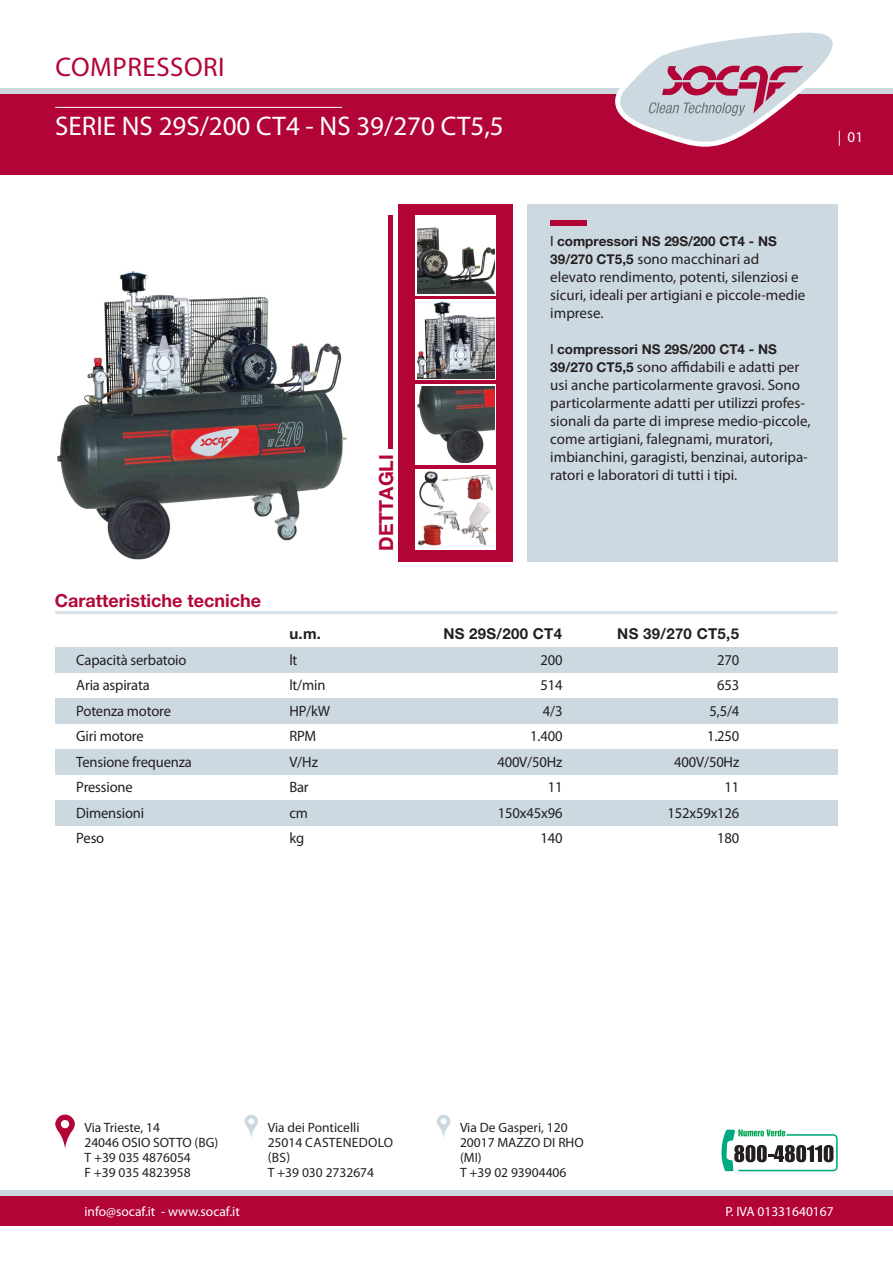
<style>
.page{position:relative;width:893px;height:1263px;background:#fff}
.page>*{position:absolute;margin:0;border:0;box-sizing:border-box;transform-origin:0 0}
.t1{font:27px "Myriad Pro";color:#fff}
.t2{font:27px "Myriad Pro";letter-spacing:.02em;color:#b30437}
.t3{font:700 19.5px "Helvetica Neue";color:#b30437}
.t4{font:700 18px "Helvetica Neue";color:#b20838}
.Piè_di_pagina{font:15px/18px "Myriad Pro";color:#231f20}
.Piè_di_pagina-2{font:700 15px "Helvetica Neue";letter-spacing:.02em;color:#231f20}
.t5{font:15px "Myriad Pro";color:#fff}
.t6{font:13.5px/15px "Myriad Pro";color:#231f20}
.t7{font:700 13.5px "Helvetica Neue";color:#231f20}
.t8{font:13.5px "Myriad Pro";color:#fff}
.t9{font:13.5px/15px "Myriad Pro";letter-spacing:.02em;color:#231f20}
.s1{font-family:"Myriad Pro";font-weight:400;font-size:15px}
.s2{font-family:"Helvetica Neue";font-weight:700;font-size:13.5px}
</style>
<div class="page">
<div style="left:0;top:94px;width:893px;height:80px;background:#b30437"></div>
<div style="left:0;top:1196px;width:893px;height:29px;background:#b30437"></div>
<div style="left:0;top:88px;width:893px;height:6px;background:#cdd9e1"></div>
<div style="left:0;top:1190px;width:893px;height:6px;background:#cdd9e1"></div>
<hr style="left:55px;top:107px;width:287px;height:1px;background:#fff">
<svg style="left:55px;top:1114px;width:20px;height:35px"></svg>
<svg style="left:244px;top:1114px;width:14px;height:24px"></svg>
<svg style="left:437px;top:1114px;width:13px;height:24px"></svg>
<svg style="left:721px;top:1129px;width:117px;height:42px"></svg>
<img style="left:58px;top:270px;width:289px;height:289px">
<div style="left:527px;top:204px;width:311px;height:357px;background:#cdd9e1"></div>
<div style="left:550px;top:220px;width:36px;height:6px;background:#b30437"></div>
<div style="left:398px;top:204px;width:115px;height:357px;background:#b30437"></div>
<hr style="left:388px;top:215px;width:4px;height:234px;background:#b30437">
<svg style="left:415px;top:215px;width:81px;height:81px"></svg>
<svg style="left:415px;top:300px;width:81px;height:80px"></svg>
<svg style="left:415px;top:384px;width:81px;height:81px"></svg>
<div style="left:415px;top:469px;width:81px;height:81px;background:#fff"></div>
<img style="left:418px;top:217px;width:76px;height:77px">
<img style="left:418px;top:302px;width:76px;height:76px">
<img style="left:418px;top:387px;width:76px;height:76px">
<img style="left:418px;top:471px;width:75px;height:75px">
<div style="left:55px;top:647px;width:783px;height:26px;background:#cdd9e1"></div>
<hr style="left:55px;top:611px;width:783px;height:3px;background:#d8e1e7">
<div style="left:55px;top:698px;width:783px;height:26px;background:#cdd9e1"></div>
<div style="left:55px;top:749px;width:783px;height:26px;background:#cdd9e1"></div>
<div style="left:55px;top:800px;width:783px;height:26px;background:#cdd9e1"></div>
<svg style="left:615px;top:32px;width:218px;height:115px"></svg>
<p class="t2" style="left:56px;top:50px;width:171px">COMPRESSORI</p>
<p class="t1" style="left:55px;top:109px;width:450px">SERIE NS 29S/200 CT4 - NS 39/270 CT5,5</p>
<p class="t5" style="left:838px;top:128px;width:27px">| 01</p>
<p class="t4" style="left:55px;top:590px;width:208px">Caratteristiche tecniche</p>
<p class="t3" style="left:374px;top:551px;width:98px;rotate:-90deg">DETTAGLI</p>
<p class="t7" style="left:550px;top:233px;width:228px"><span class="s1">I</span> compressori NS 29S/200 CT4 - NS</p>
<p class="Piè_di_pagina" style="left:550px;top:250px;width:210px"><span class="s2">39/270 CT5,5</span> sono macchinari ad</p>
<p class="Piè_di_pagina" style="left:550px;top:268px;width:257px">elevato rendimento, potenti, silenziosi e sicuri, ideali per artigiani e piccole-medie imprese.</p>
<p class="t7" style="left:550px;top:341px;width:228px"><span class="s1">I</span> compressori NS 29S/200 CT4 - NS</p>
<p class="Piè_di_pagina" style="left:550px;top:358px;width:262px"><span class="s2">39/270 CT5,5</span> sono affidabili e adatti per usi anche particolarmente gravosi. Sono particolarmente adatti per utilizzi profes&shy;sionali da parte di imprese medio-piccole, come artigiani, falegnami, muratori, imbianchini, garagisti, benzinai, autoripa&shy;ratori e laboratori di tutti i tipi.</p>
<p class="Piè_di_pagina-2" style="left:289px;top:624px;width:33px">u.m.</p>
<p class="Piè_di_pagina-2" style="left:443px;top:624px;width:120px">NS 29S/200 CT4</p>
<p class="Piè_di_pagina-2" style="left:617px;top:624px;width:123px">NS 39/270 CT5,5</p>
<p class="Piè_di_pagina" style="left:76px;top:650px;width:112px">Capacità serbatoio</p>
<p class="Piè_di_pagina" style="left:289px;top:650px;width:10px">lt</p>
<p class="Piè_di_pagina" style="left:540px;top:650px;width:24px">200</p>
<p class="Piè_di_pagina" style="left:717px;top:650px;width:24px">270</p>
<p class="Piè_di_pagina" style="left:76px;top:676px;width:75px">Aria aspirata</p>
<p class="Piè_di_pagina" style="left:289px;top:676px;width:38px">lt/min</p>
<p class="Piè_di_pagina" style="left:540px;top:676px;width:24px">514</p>
<p class="Piè_di_pagina" style="left:717px;top:676px;width:24px">653</p>
<p class="Piè_di_pagina" style="left:76px;top:701px;width:96px">Potenza motore</p>
<p class="Piè_di_pagina" style="left:289px;top:701px;width:42px">HP/kW</p>
<p class="Piè_di_pagina" style="left:543px;top:701px;width:21px">4/3</p>
<p class="Piè_di_pagina" style="left:710px;top:701px;width:31px">5,5/4</p>
<p class="Piè_di_pagina" style="left:76px;top:727px;width:69px">Giri motore</p>
<p class="Piè_di_pagina" style="left:289px;top:727px;width:28px">RPM</p>
<p class="Piè_di_pagina" style="left:530px;top:727px;width:34px">1.400</p>
<p class="Piè_di_pagina" style="left:707px;top:727px;width:34px">1.250</p>
<p class="Piè_di_pagina" style="left:76px;top:752px;width:117px">Tensione frequenza</p>
<p class="Piè_di_pagina" style="left:289px;top:752px;width:30px">V/Hz</p>
<p class="Piè_di_pagina" style="left:497px;top:752px;width:67px">400V/50Hz</p>
<p class="Piè_di_pagina" style="left:674px;top:752px;width:67px">400V/50Hz</p>
<p class="Piè_di_pagina" style="left:76px;top:778px;width:58px">Pressione</p>
<p class="Piè_di_pagina" style="left:289px;top:778px;width:21px">Bar</p>
<p class="Piè_di_pagina" style="left:548px;top:778px;width:16px">11</p>
<p class="Piè_di_pagina" style="left:725px;top:778px;width:16px">11</p>
<p class="Piè_di_pagina" style="left:76px;top:803px;width:69px">Dimensioni</p>
<p class="Piè_di_pagina" style="left:289px;top:803px;width:20px">cm</p>
<p class="Piè_di_pagina" style="left:498px;top:803px;width:66px">150x45x96</p>
<p class="Piè_di_pagina" style="left:667px;top:803px;width:73px">152x59x126</p>
<p class="Piè_di_pagina" style="left:76px;top:829px;width:29px">Peso</p>
<p class="Piè_di_pagina" style="left:289px;top:829px;width:16px">kg</p>
<p class="Piè_di_pagina" style="left:540px;top:829px;width:24px">140</p>
<p class="Piè_di_pagina" style="left:717px;top:829px;width:24px">180</p>
<p class="t6" style="left:84px;top:1120px;width:77px">Via Trieste, 14</p>
<p class="t6" style="left:84px;top:1135px;width:135px">24046 OSIO SOTTO (BG)</p>
<p class="t6" style="left:84px;top:1150px;width:108px">T +39 035 4876054</p>
<p class="t6" style="left:84px;top:1165px;width:108px">F +39 035 4823958</p>
<p class="t6" style="left:268px;top:1120px;width:93px">Via dei Ponticelli</p>
<p class="t9" style="left:268px;top:1135px;width:127px">25014 CASTENEDOLO (BS)</p>
<p class="t6" style="left:268px;top:1165px;width:108px">T +39 030 2732674</p>
<p class="t6" style="left:460px;top:1120px;width:109px">Via De Gasperi, 120</p>
<p class="t6" style="left:460px;top:1135px;width:125px">20017 MAZZO DI RHO (MI)</p>
<p class="t6" style="left:460px;top:1165px;width:108px">T +39 02 93904406</p>
<p class="t8" style="left:84px;top:1202px;width:157px">info@socaf.it - www.socaf.it</p>
<p class="t8" style="left:725px;top:1202px;width:110px">P. IVA 01331640167</p>
</div>
